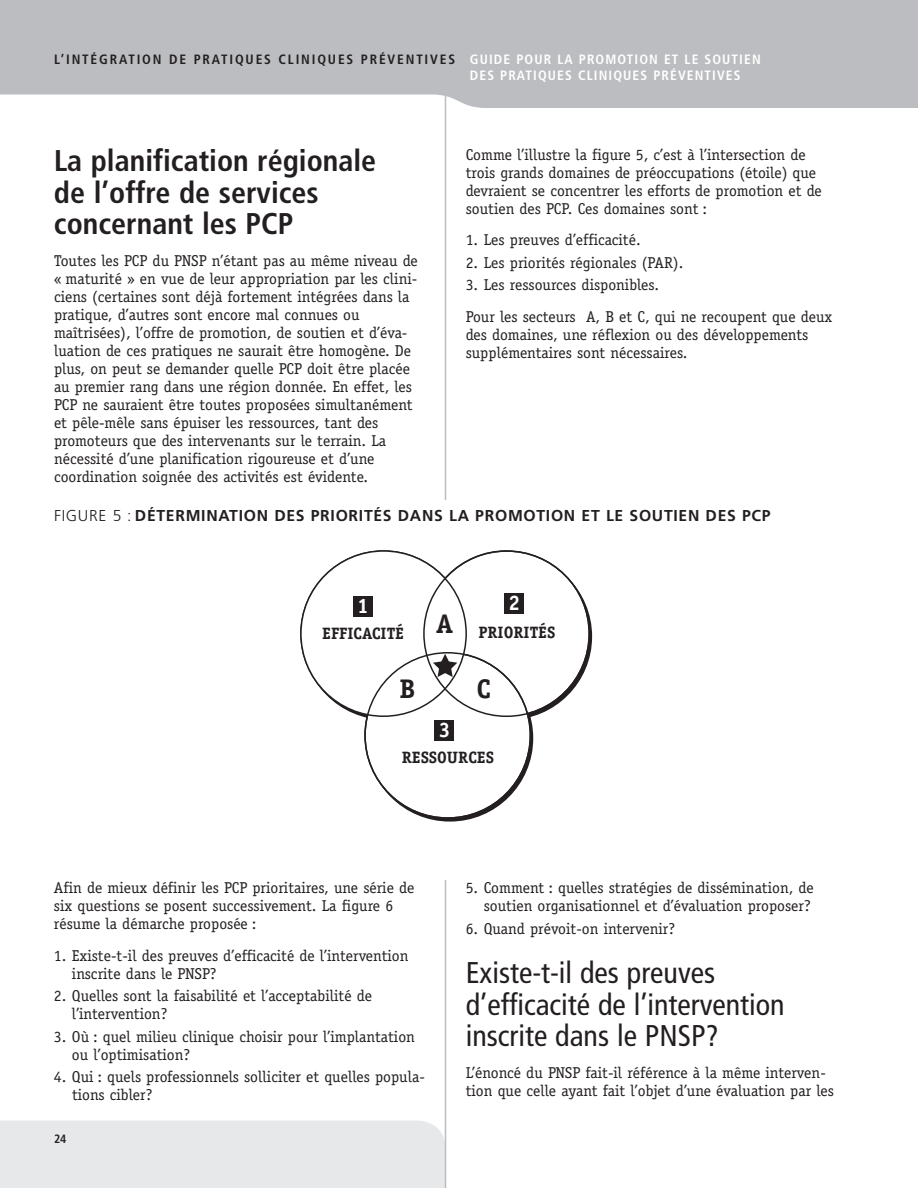
<style>
.page{position:relative;width:918px;height:1188px;background:#fff}
.page>*{position:absolute;margin:0;border:0;box-sizing:border-box;transform-origin:0 0}
.t1{font:condensed 30px/31.5px "Frutiger";color:#231f20}
.t2{font:700 condensed 30px/31.5px "Frutiger";color:#231f20}
.t3{font:700 27px "Officina Serif";color:#231f20}
.t4{font:700 21px "Officina Serif";color:#fff}
.t5{font:700 16.5px "Myriad";color:#231f20}
.t6{font:700 16.5px "Officina Serif";color:#231f20}
.t7{font:15.75px/18px "Officina Serif";color:#231f20}
.t8{font:700 15.75px "Frutiger";letter-spacing:.045em;color:#231f20}
.t9{font:700 condensed 13.5px/16.2px "Frutiger";letter-spacing:.085em;color:#fff}
.t10{font:700 condensed 12px "Frutiger";color:#231f20}
.s1{color:#231f20}
.s2{font-weight:300}
.s3{font-family:"Officina Serif"}
</style>
<div class="page">
<div style="left:0;top:1120px;width:445px;height:68px;background:#e7e8e9"></div>
<div style="left:0;top:0;width:918px;height:108px;background:#bcbdc0"></div>
<hr style="left:445px;top:94px;width:1px;height:1094px;background:#bcbdc0">
<div style="left:365px;top:653px;width:165px;height:165px;background:#fff;border-radius:50%"></div>
<div style="left:301px;top:551px;width:165px;height:165px;background:#fff;border-radius:50%"></div>
<div style="left:353px;top:596px;width:19px;height:21px;background:#231f20"></div>
<div style="left:505px;top:593px;width:19px;height:20px;background:#231f20"></div>
<div style="left:435px;top:720px;width:19px;height:20px;background:#231f20"></div>
<svg style="left:433px;top:654px;width:24px;height:23px"></svg>
<p class="t9" style="left:470px;top:52px;width:292px;text-indent:-416px"><span class="s1">L’INTÉGRATION DE PRATIQUES CLINIQUES PRÉVENTIVES</span> GUIDE POUR LA PROMOTION ET LE SOUTIEN<br>DES PRATIQUES CLINIQUES PRÉVENTIVES</p>
<h1 class="t2" style="left:54px;top:147px;width:324px">La planification régionale de l’offre de services concernant les PCP</h1>
<p class="t7" style="left:54px;top:251px;width:365px">Toutes les PCP du PNSP n’étant pas au même niveau de « maturité » en vue de leur appropriation par les clini&shy;ciens (certaines sont déjà fortement intégrées dans la pratique, d’autres sont encore mal connues ou maîtrisées), l’offre de promotion, de soutien et d’éva&shy;luation de ces pratiques ne saurait être homogène. De plus, on peut se demander quelle PCP doit être placée au premier rang dans une région donnée. En effet, les PCP ne sauraient être toutes proposées simultanément et pêle-mêle sans épuiser les ressources, tant des promoteurs que des intervenants sur le terrain. La nécessité d’une planification rigoureuse et d’une coordination soignée des activités est évidente.</p>
<p class="t7" style="left:466px;top:145px;width:358px">Comme l’illustre la figure 5, c’est à l’intersection de trois grands domaines de préoccupations (étoile) que devraient se concentrer les efforts de promotion et de soutien des PCP. Ces domaines sont :</p>
<p class="t7" style="left:466px;top:231px;width:176px">1. Les preuves d’efficacité.</p>
<p class="t7" style="left:466px;top:253px;width:219px">2. Les priorités régionales (PAR).</p>
<p class="t7" style="left:466px;top:269px;width:368px;line-height:31.5px">3. Les ressources disponibles.<br>Pour les secteurs A, B et C, qui ne recoupent que deux</p>
<p class="t7" style="left:466px;top:325px;width:344px">des domaines, une réflexion ou des développements supplémentaires sont nécessaires.</p>
<p class="t8" style="left:54px;top:509px;width:718px"><span class="s2">FIGURE 5 :</span> DÉTERMINATION DES PRIORITÉS DANS LA PROMOTION ET LE SOUTIEN DES PCP</p>
<h3 class="t4" style="left:357px;top:598px;width:13px">1</h3>
<h3 class="t4" style="left:509px;top:594px;width:13px">2</h3>
<h2 class="t3" style="left:436px;top:614px;width:19px">A</h2>
<p class="t5" style="left:348px;top:627px;width:67px"><span class="s3">ICA</span>ACITÉ</p>
<p class="t6" style="left:478px;top:626px;width:79px">PRIORITÉS</p>
<p class="t5" style="left:317px;top:627px;width:88px">1<span class="s3">EF</span>EFFIC<span class="s3">CITÉ</span></p>
<h2 class="t3" style="left:400px;top:678px;width:18px">B</h2>
<h2 class="t3" style="left:477px;top:679px;width:16px">C</h2>
<h3 class="t4" style="left:439px;top:722px;width:13px">3</h3>
<p class="t6" style="left:402px;top:752px;width:94px">RESSOURCES</p>
<p class="t7" style="left:54px;top:879px;width:362px">Afin de mieux définir les PCP prioritaires, une série de six questions se posent successivement. La figure 6 résume la démarche proposée :</p>
<p class="t7" style="left:72px;top:946px;width:338px;text-indent:-18px">1. Existe-t-il des preuves d’efficacité de l’intervention inscrite dans le PNSP?</p>
<p class="t7" style="left:72px;top:987px;width:301px;text-indent:-18px">2. Quelles sont la faisabilité et l’acceptabilité de l’intervention?</p>
<p class="t7" style="left:72px;top:1027px;width:344px;text-indent:-18px">3. Où : quel milieu clinique choisir pour l’implantation ou l’optimisation?</p>
<p class="t7" style="left:72px;top:1068px;width:354px;text-indent:-18px">4. Qui : quels professionnels solliciter et quelles popula&shy;tions cibler?</p>
<p class="t10" style="left:54px;top:1134px;width:14px">24</p>
<p class="t7" style="left:466px;top:879px;width:349px;text-align:right">5. Comment : quelles stratégies de dissémination, de soutien organisationnel et d’évaluation proposer?</p>
<p class="t7" style="left:466px;top:919px;width:211px">6. Quand prévoit-on intervenir?</p>
<h1 class="t1" style="left:466px;top:960px;width:320px">Existe-t-il des preuves d’efficacité de l’intervention inscrite dans le PNSP?</h1>
<p class="t7" style="left:466px;top:1063px;width:370px">L’énoncé du PNSP fait-il référence à la même interven&shy;tion que celle ayant fait l’objet d’une évaluation par les</p>
</div>
